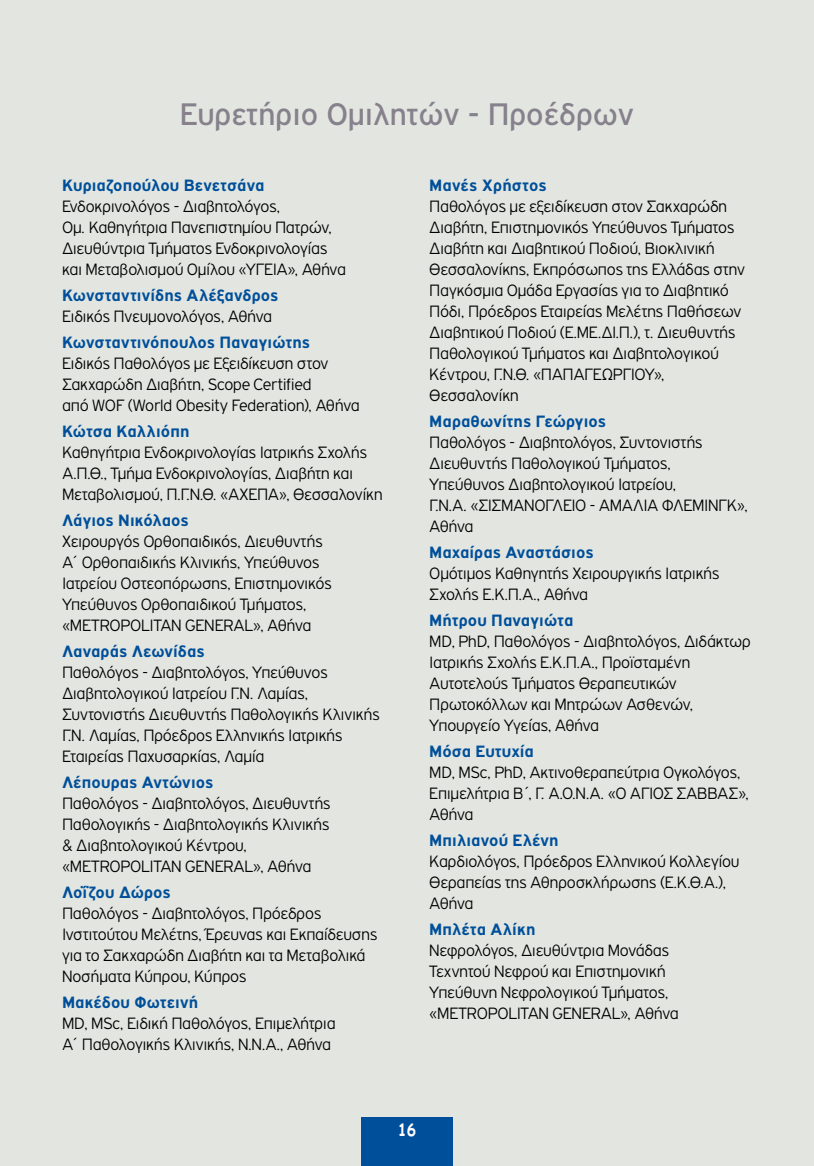
<style>
.page{position:relative;width:814px;height:1166px;background:#e3e6e0}
.page>*{position:absolute;margin:0;border:0;box-sizing:border-box;transform-origin:0 0}
.t1{font:33.25px "PF Highway Gothic";color:#86818c}
.t2{font:300 17.5px/21px "PF Highway Gothic";letter-spacing:-.02em;color:#000}
.t3{font:700 17.5px "PF Highway Gothic";letter-spacing:.01em;color:#004f9a}
.t4{font:700 16.62px "Comic Sans MS";color:#fff;scale:.92 1}
</style>
<div class="page">
<div style="left:361px;top:1117px;width:92px;height:49px;background:#004f9a"></div>
<h1 class="t1" style="left:180px;top:97px;width:455px">Ευρετήριο Oμιλητών - Προέδρων</h1>
<p class="t3" style="left:62px;top:176px;width:204px">Κυριαζοπούλου Βενετσάνα</p>
<p class="t2" style="left:62px;top:196px;width:285px">Ενδοκρινολόγος - Διαβητολόγος,<br>Ομ. Καθηγήτρια Πανεπιστημίου Πατρών, Διευθύντρια Τμήματος Ενδοκρινολογίας και Μεταβολισμού Ομίλου «ΥΓΕΙΑ», Αθήνα</p>
<p class="t3" style="left:62px;top:286px;width:218px">Κωνσταντινίδης Αλέξανδρος</p>
<p class="t2" style="left:62px;top:306px;width:212px">Ειδικός Πνευμονολόγος, Αθήνα</p>
<p class="t3" style="left:62px;top:333px;width:250px">Κωνσταντινόπουλος Παναγιώτης</p>
<p class="t2" style="left:62px;top:353px;width:299px">Ειδικός Παθολόγος με Εξειδίκευση στον<br>Σακχαρώδη Διαβήτη, Scope Certified<br>από WOF (World Obesity Federation), Αθήνα</p>
<p class="t3" style="left:62px;top:422px;width:129px">Κώτσα Καλλιόπη</p>
<p class="t2" style="left:62px;top:442px;width:322px">Καθηγήτρια Ενδοκρινολογίας Ιατρικής Σχολής<br>Α.Π.Θ., Τμήμα Ενδοκρινολογίας, Διαβήτη και<br>Μεταβολισμού, Π.Γ.Ν.Θ. «ΑΧΕΠΑ», Θεσσαλονίκη</p>
<p class="t3" style="left:62px;top:511px;width:128px">Λάγιος Νικόλαος</p>
<p class="t2" style="left:62px;top:531px;width:271px">Χειρουργός Ορθοπαιδικός, Διευθυντής Α΄ Ορθοπαιδικής Κλινικής, Υπεύθυνος Ιατρείου Οστεοπόρωσης, Επιστημονικός Υπεύθυνος Ορθοπαιδικού Τμήματος, «METROPOLITAN GENERAL», Αθήνα</p>
<p class="t3" style="left:62px;top:642px;width:144px">Λαναράς Λεωνίδας</p>
<p class="t2" style="left:62px;top:662px;width:319px">Παθολόγος - Διαβητολόγος, Υπεύθυνος Διαβητολογικού Ιατρείου Γ.Ν. Λαμίας, Συντονιστής Διευθυντής Παθολογικής Κλινικής Γ.Ν. Λαμίας, Πρόεδρος Ελληνικής Ιατρικής Εταιρείας Παχυσαρκίας, Λαμία</p>
<p class="t3" style="left:62px;top:773px;width:153px">Λέπουρας Αντώνιος</p>
<p class="t2" style="left:62px;top:793px;width:270px">Παθολόγος - Διαβητολόγος, Διευθυντής Παθολογικής - Διαβητολογικής Κλινικής &amp; Διαβητολογικού Κέντρου, «METROPOLITAN GENERAL», Αθήνα</p>
<p class="t3" style="left:62px;top:883px;width:110px">Λοΐζου Δώρος</p>
<p class="t2" style="left:62px;top:903px;width:317px">Παθολόγος - Διαβητολόγος, Πρόεδρος Ινστιτούτου Μελέτης, Έρευνας και Εκπαίδευσης για το Σακχαρώδη Διαβήτη και τα Μεταβολικά Νοσήματα Κύπρου, Κύπρος</p>
<p class="t3" style="left:62px;top:993px;width:138px">Μακέδου Φωτεινή</p>
<p class="t2" style="left:62px;top:1013px;width:275px">MD, MSc, Ειδική Παθολόγος, Επιμελήτρια<br>Α΄ Παθολογικής Κλινικής, Ν.Ν.Α., Αθήνα</p>
<p class="t3" style="left:429px;top:176px;width:119px">Μανές Χρήστος</p>
<p class="t2" style="left:429px;top:196px;width:317px">Παθολόγος με εξειδίκευση στον Σακχαρώδη Διαβήτη, Επιστημονικός Υπεύθυνος Τμήματος Διαβήτη και Διαβητικού Ποδιού, Βιοκλινική Θεσσαλονίκης, Εκπρόσωπος της Ελλάδας στην Παγκόσμια Ομάδα Εργασίας για το Διαβητικό Πόδι, Πρόεδρος Εταιρείας Μελέτης Παθήσεων Διαβητικού Ποδιού (Ε.ΜΕ.ΔΙ.Π.), τ. Διευθυντής Παθολογικού Τμήματος και Διαβητολογικού Κέντρου, Γ.Ν.Θ. «ΠΑΠΑΓΕΩΡΓΙΟΥ», Θεσσαλονίκη</p>
<p class="t3" style="left:429px;top:412px;width:178px">Μαραθωνίτης Γεώργιος</p>
<p class="t2" style="left:429px;top:432px;width:320px">Παθολόγος - Διαβητολόγος, Συντονιστής<br>Διευθυντής Παθολογικού Τμήματος,<br>Υπεύθυνος Διαβητολογικού Ιατρείου,<br>Γ.Ν.Α. «ΣΙΣΜΑΝΟΓΛΕΙΟ - ΑΜΑΛΙΑ ΦΛΕΜΙΝΓΚ»,<br>Αθήνα</p>
<p class="t3" style="left:429px;top:543px;width:166px">Μαχαίρας Αναστάσιος</p>
<p class="t2" style="left:429px;top:563px;width:292px">Ομότιμος Καθηγητής Χειρουργικής Ιατρικής<br>Σχολής Ε.Κ.Π.Α., Αθήνα</p>
<p class="t3" style="left:429px;top:611px;width:145px">Μήτρου Παναγιώτα</p>
<p class="t2" style="left:429px;top:631px;width:323px">MD, PhD, Παθολόγος - Διαβητολόγος, Διδάκτωρ Ιατρικής Σχολής Ε.Κ.Π.Α., Προϊσταμένη Αυτοτελούς Τμήματος Θεραπευτικών Πρωτοκόλλων και Μητρώων Ασθενών, Υπουργείο Υγείας, Αθήνα</p>
<p class="t3" style="left:429px;top:742px;width:106px">Μόσα Ευτυχία</p>
<p class="t2" style="left:429px;top:762px;width:321px">MD, MSc, PhD, Ακτινοθεραπεύτρια Ογκολόγος,<br>Επιμελήτρια Β΄, Γ. Α.Ο.Ν.Α. «Ο ΑΓΙΟΣ ΣΑΒΒΑΣ»,<br>Αθήνα</p>
<p class="t3" style="left:429px;top:831px;width:131px">Μπιλιανού Ελένη</p>
<p class="t2" style="left:429px;top:851px;width:312px">Καρδιολόγος, Πρόεδρος Ελληνικού Κολλεγίου<br>Θεραπείας της Αθηροσκλήρωσης (Ε.Κ.Θ.Α.),<br>Αθήνα</p>
<p class="t3" style="left:429px;top:920px;width:108px">Μπλέτα Αλίκη</p>
<p class="t2" style="left:429px;top:940px;width:251px">Νεφρολόγος, Διευθύντρια Μονάδας Τεχνητού Νεφρού και Επιστημονική Υπεύθυνη Νεφρολογικού Τμήματος, «METROPOLITAN GENERAL», Αθήνα</p>
<p class="t4" style="left:398px;top:1117px;width:22px">16</p>
</div>
